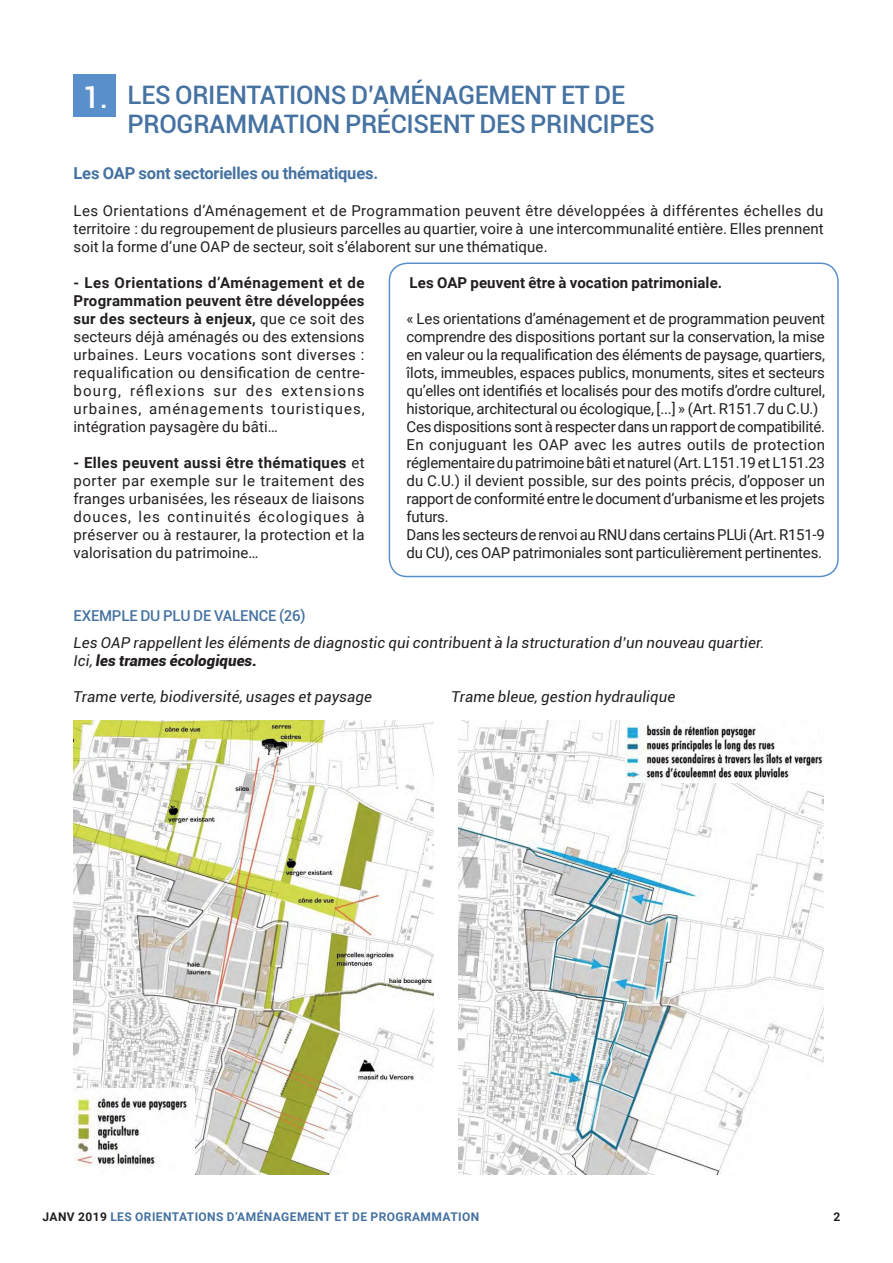
<style>
.page{position:relative;width:893px;height:1263px;background:#fff}
.page>*{position:absolute;margin:0;border:0;box-sizing:border-box;transform-origin:0 0}
.Normal_e{font:500 30px "Roboto";color:#fff}
.Titre_à_retenir{font:500 25.5px/28.5px "Roboto";letter-spacing:-.015em;color:#4572a1}
.Chapeau{font:700 16.5px "Roboto";letter-spacing:-.015em;color:#4572a1}
.t1{font:15px/18px "Roboto";letter-spacing:-.01em;color:#231f20;text-align:justify}
.t2{font:italic 15px "Roboto";letter-spacing:.01em;color:#231f20}
.t3{font:700 15px "Roboto";letter-spacing:.005em;color:#231f20}
.Titre_à_retenir-2{font:500 15px "Roboto";letter-spacing:-.015em;color:#4572a1}
.t4{font:italic 900 15px "Roboto";letter-spacing:.01em;color:#231f20}
.Pied_de_page{font:700 12px "Roboto";letter-spacing:.035em;color:#4572a1}
.Pied_de_page-2{font:700 12px "Roboto";color:#231f20}
.s1{font-weight:700}
.s2{font-weight:400}
.s3{color:#231f20}
</style>
<div class="page">
<div style="left:389px;top:262px;width:450px;height:315px;border:2px solid #5990cb;border-radius:18px"></div>
<div style="left:74px;top:74px;width:42px;height:43px;background:#5990cb"></div>
<img style="left:73px;top:720px;width:360px;height:454px">
<img style="left:459px;top:720px;width:365px;height:454px">
<img style="left:73px;top:1089px;width:121px;height:85px">
<img style="left:625px;top:720px;width:199px;height:63px">
<p class="Normal_e" style="left:83px;top:76px;width:27px">1.</p>
<p class="Titre_à_retenir" style="left:128px;top:80px;width:529px">LES ORIENTATIONS D’AMÉNAGEMENT ET DE<br>PROGRAMMATION PRÉCISENT DES PRINCIPES</p>
<p class="Chapeau" style="left:74px;top:162px;width:306px">Les OAP sont sectorielles ou thématiques.</p>
<p class="t1" style="left:74px;top:201px;width:752px">Les Orientations d’Aménagement et de Programmation peuvent être développées à différentes échelles du territoire : du regroupement de plusieurs parcelles au quartier, voire à une intercommunalité entière. Elles prennent soit la forme d’une OAP de secteur, soit s’élaborent sur une thématique.</p>
<p class="t1" style="left:74px;top:273px;width:293px"><span class="s1">- Les Orientations d’Aménagement et de Programmation peuvent être développées sur des secteurs à enjeux,</span> que ce soit des secteurs déjà aménagés ou des extensions urbaines. Leurs vocations sont diverses : requalification ou densification de centre&shy;bourg, réflexions sur des extensions urbaines, aménagements touristiques, intégration paysagère du bâti…</p>
<p class="t1" style="left:74px;top:453px;width:293px"><span class="s1">- Elles peuvent aussi être thématiques</span> et porter par exemple sur le traitement des franges urbanisées, les réseaux de liaisons douces, les continuités écologiques à préserver ou à restaurer, la protection et la valorisation du patrimoine…</p>
<p class="t3" style="left:410px;top:272px;width:314px">Les OAP peuvent être à vocation patrimoniale.</p>
<p class="t1" style="left:406px;top:309px;width:420px">« Les orientations d’aménagement et de programmation peuvent comprendre des dispositions portant sur la conservation, la mise en valeur ou la requalification des éléments de paysage, quartiers, îlots, immeubles, espaces publics, monuments, sites et secteurs qu’elles ont identifiés et localisés pour des motifs d’ordre culturel, historique, architectural ou écologique, [...] » (Art. R151.7 du C.U.)</p>
<p class="t1" style="left:406px;top:417px;width:420px">Ces dispositions sont à respecter dans un rapport de compatibilité.<br>En conjuguant les OAP avec les autres outils de protection réglementaire du patrimoine bâti et naturel (Art. L151.19 et L151.23 du C.U.) il devient possible, sur des points précis, d’opposer un rapport de conformité entre le document d’urbanisme et les projets futurs.</p>
<p class="t1" style="left:406px;top:525px;width:420px">Dans les secteurs de renvoi au RNU dans certains PLUi (Art. R151-9 du CU), ces OAP patrimoniales sont particulièrement pertinentes.</p>
<p class="Titre_à_retenir-2" style="left:74px;top:606px;width:234px">EXEMPLE DU PLU DE VALENCE (26)</p>
<p class="t2" style="left:74px;top:632px;width:693px">Les OAP rappellent les éléments de diagnostic qui contribuent à la structuration d’un nouveau quartier.</p>
<p class="t4" style="left:74px;top:650px;width:185px"><span class="s2">Ici,</span> les trames écologiques.</p>
<p class="t2" style="left:73px;top:686px;width:300px">Trame verte, biodiversité, usages et paysage</p>
<p class="t2" style="left:451px;top:686px;width:225px">Trame bleue, gestion hydraulique</p>
<p class="Pied_de_page" style="left:43px;top:1208px;width:438px"><span class="s3">JANV 2019</span> LES ORIENTATIONS D’AMÉNAGEMENT ET DE PROGRAMMATION</p>
<p class="Pied_de_page-2" style="left:833px;top:1208px;width:8px">2</p>
</div>
